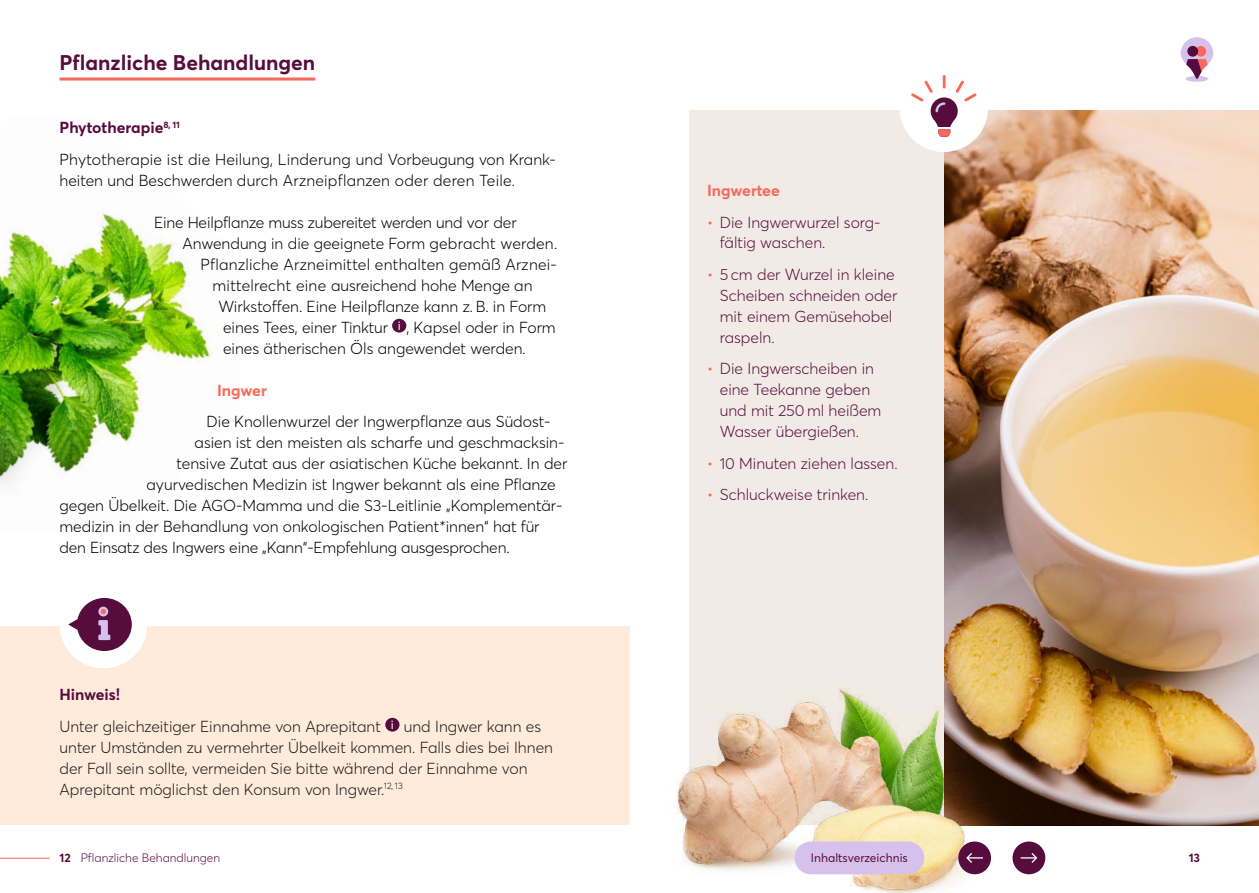
<style>
.page{position:relative;width:1259px;height:893px;background:#fff}
.page>*{position:absolute;margin:0;border:0;box-sizing:border-box;transform-origin:0 0}
.t1{font:700 21px "Averta Std PE";color:#570c3e}
.t2{font:300 15.75px/31.5px "Averta Std PE";color:#000}
.t3{font:300 15.75px/21px "Averta Std PE";color:#1a1a18}
.t4{font:300 15.75px/21px "Averta Std PE";color:#570c3e}
.t5{font:700 15.75px "Averta Std PE";color:#f7695d}
.t6{font:300 12px "Averta Std PE";color:#570c3e}
.t7{font:12px "Averta Std PE";color:#570c3e}
.t8{font:700 12px "Averta Std PE";color:#570c3e}
.s1{font-weight:700;color:#570c3e}
.s2{color:#f7695d}
</style>
<div class="page">
<div style="left:0;top:626px;width:629px;height:199px;background:#ffebdc"></div>
<div style="left:689px;top:111px;width:255px;height:714px;background:#f2ebe5"></div>
<img style="left:0;top:209px;width:214px;height:279px">
<img style="left:944px;top:111px;width:315px;height:714px">
<img style="left:676px;top:671px;width:318px;height:222px">
<div style="left:1185px;top:76px;width:23px;height:6px;background:#d6c1ec;border-radius:50%"></div>
<svg style="left:1180px;top:37px;width:33px;height:42px"></svg>
<div style="left:60px;top:581px;width:87px;height:87px;background:#fff;border-radius:50%"></div>
<svg style="left:68px;top:598px;width:64px;height:53px"></svg>
<hr style="left:60px;top:78px;width:255px;height:3px;background:#f7695d">
<div style="left:899px;top:64px;width:89px;height:88px;background:#fff;border-radius:50%"></div>
<svg style="left:908px;top:76px;width:71px;height:61px"></svg>
<div style="left:392px;top:319px;width:14px;height:14px;background:#570c3e;border-radius:50%"></div>
<div style="left:385px;top:718px;width:14px;height:14px;background:#570c3e;border-radius:50%"></div>
<hr style="left:0;top:858px;width:50px;height:1px;background:#f7695d">
<div style="left:794px;top:841px;width:130px;height:33px;background:#d6c1ec;border-radius:16px"></div>
<div style="left:958px;top:841px;width:33px;height:33px;background:#570c3e;border-radius:50%"></div>
<svg style="left:966px;top:853px;width:17px;height:10px"></svg>
<div style="left:1012px;top:841px;width:33px;height:33px;background:#570c3e;border-radius:50%"></div>
<svg style="left:1020px;top:853px;width:17px;height:10px"></svg>
<h1 class="t1" style="left:60px;top:51px;width:257px">Pflanzliche Behandlungen</h1>
<p class="t2" style="left:60px;top:112px;width:498px"><span class="s1">Phytotherapie</span><sup>8,</sup> <sup>11<br></sup>Phytotherapie ist die Heilung, Linderung und Vorbeugung von Krank-</p>
<p class="t2" style="left:60px;top:164px;width:457px">heiten und Beschwerden durch Arzneipflanzen oder deren Teile.</p>
<p class="t2" style="left:154px;top:206px;width:364px">Eine Heilpflanze muss zubereitet werden und vor der</p>
<p class="t2" style="left:183px;top:227px;width:376px">Anwendung in die geeignete Form gebracht werden.</p>
<p class="t2" style="left:201px;top:248px;width:358px">Pflanzliche Arzneimittel enthalten gemäß Arznei-</p>
<p class="t2" style="left:213px;top:269px;width:321px">mittelrecht eine ausreichend hohe Menge an</p>
<p class="t2" style="left:219px;top:290px;width:329px">Wirkstoffen. Eine Heilpflanze kann z. B. in Form</p>
<p class="t2" style="left:223px;top:311px;width:334px">eines Tees, einer Tinktur <sup>i</sup> , Kapsel oder in Form</p>
<p class="t2" style="left:223px;top:332px;width:304px">eines ätherischen Öls angewendet werden.</p>
<p class="t5" style="left:217px;top:381px;width:51px">Ingwer</p>
<p class="t2" style="left:207px;top:406px;width:345px">Die Knollenwurzel der Ingwerpflanze aus Südost-</p>
<p class="t2" style="left:195px;top:427px;width:371px">asien ist den meisten als scharfe und geschmacksin-</p>
<p class="t2" style="left:177px;top:448px;width:392px">tensive Zutat aus der asiatischen Küche bekannt. In der</p>
<p class="t2" style="left:147px;top:469px;width:411px">ayurvedischen Medizin ist Ingwer bekannt als eine Pflanze</p>
<p class="t2" style="left:60px;top:490px;width:504px">gegen Übelkeit. Die AGO-Mamma und die S3-Leitlinie „Komplementär-</p>
<p class="t2" style="left:60px;top:511px;width:481px">medizin in der Behandlung von onkologischen Patient*innen“ hat für</p>
<p class="t2" style="left:60px;top:532px;width:451px">den Einsatz des Ingwers eine „Kann“-Empfehlung ausgesprochen.</p>
<p class="t3" style="left:60px;top:679px;width:483px;line-height:31.5px"><span class="s1">Hinweis!<br></span>Unter gleichzeitiger Einnahme von Aprepitant <sup>i</sup> und Ingwer kann es</p>
<p class="t3" style="left:60px;top:737px;width:495px">unter Umständen zu vermehrter Übelkeit kommen. Falls dies bei Ihnen der Fall sein sollte, vermeiden Sie bitte während der Einnahme von<br>Aprepitant möglichst den Konsum von Ingwer.<sup>12,</sup> <sup>13</sup></p>
<p class="t5" style="left:707px;top:181px;width:74px">Ingwertee</p>
<p class="t4" style="left:720px;top:212px;width:161px;text-indent:-13px"><span class="s2">•</span> Die Ingwerwurzel sorg&shy;fältig waschen.</p>
<p class="t4" style="left:720px;top:264px;width:179px;text-indent:-13px"><span class="s2">•</span> 5 cm der Wurzel in kleine<br>Scheiben schneiden oder mit einem Gemüsehobel raspeln.</p>
<p class="t4" style="left:720px;top:359px;width:163px;text-indent:-13px"><span class="s2">•</span> Die Ingwerscheiben in eine Teekanne geben und mit 250 ml heißem<br>Wasser übergießen.</p>
<p class="t4" style="left:707px;top:453px;width:192px"><span class="s2">•</span> 10 Minuten ziehen lassen.</p>
<p class="t4" style="left:707px;top:484px;width:163px"><span class="s2">•</span> Schluckweise trinken.</p>
<p class="t8" style="left:60px;top:851px;width:13px">12</p>
<p class="t6" style="left:81px;top:851px;width:141px">Pflanzliche Behandlungen</p>
<p class="t7" style="left:811px;top:851px;width:98px">Inhaltsverzeichnis</p>
<p class="t8" style="left:1188px;top:851px;width:13px">13</p>
</div>
